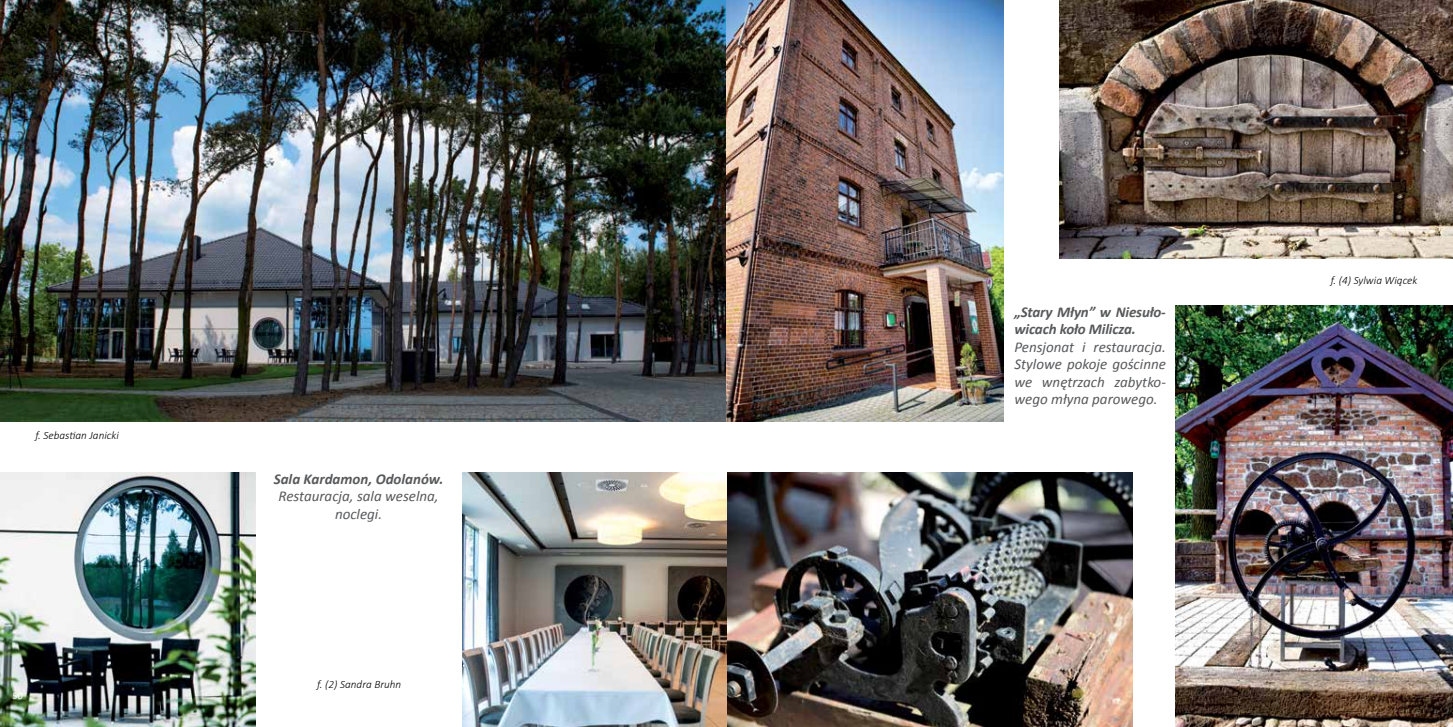
<style>
.page{position:relative;width:1453px;height:727px;background:#fff}
.page>*{position:absolute;margin:0;border:0;box-sizing:border-box;transform-origin:0 0}
.t1{font:italic 15px/17.5px "Calibri";color:#58595b;text-align:center}
.t2{font:italic 700 15px/17.5px "Calibri";letter-spacing:-.01em;color:#58595b}
.t3{font:italic 300 11.25px "Calibri";color:#000}
.t4{font:10px "Calibri";color:#fff}
</style>
<div class="page">
<img style="left:0;top:0;width:1004px;height:421px">
<img style="left:0;top:472px;width:255px;height:254px">
<img style="left:462px;top:472px;width:670px;height:254px">
<img style="left:1059px;top:0;width:394px;height:259px">
<img style="left:1175px;top:305px;width:278px;height:421px">
<p class="t3" style="left:35px;top:428px;width:85px">f. Sebastian Janicki</p>
<p class="t4" style="left:13px;top:689px;width:12px">50</p>
<p class="t2" style="left:274px;top:470px;width:171px">Sala Kardamon, Odolanów.</p>
<p class="t1" style="left:279px;top:487px;width:162px">Restauracja, sala weselna, noclegi.</p>
<p class="t3" style="left:317px;top:676px;width:86px">f. (2) Sandra Bruhn</p>
<p class="t2" style="left:1014px;top:303px;width:153px">„Stary Młyn” w Niesuło&shy;wicach koło Milicza.</p>
<p class="t1" style="left:1014px;top:337px;width:153px;text-align:justify">Pensjonat i restauracja.<br>Stylowe pokoje gościnne we wnętrzach zabytko&shy;wego młyna parowego.</p>
<p class="t3" style="left:1330px;top:273px;width:88px">f. (4) Sylwia Wiącek</p>
</div>
